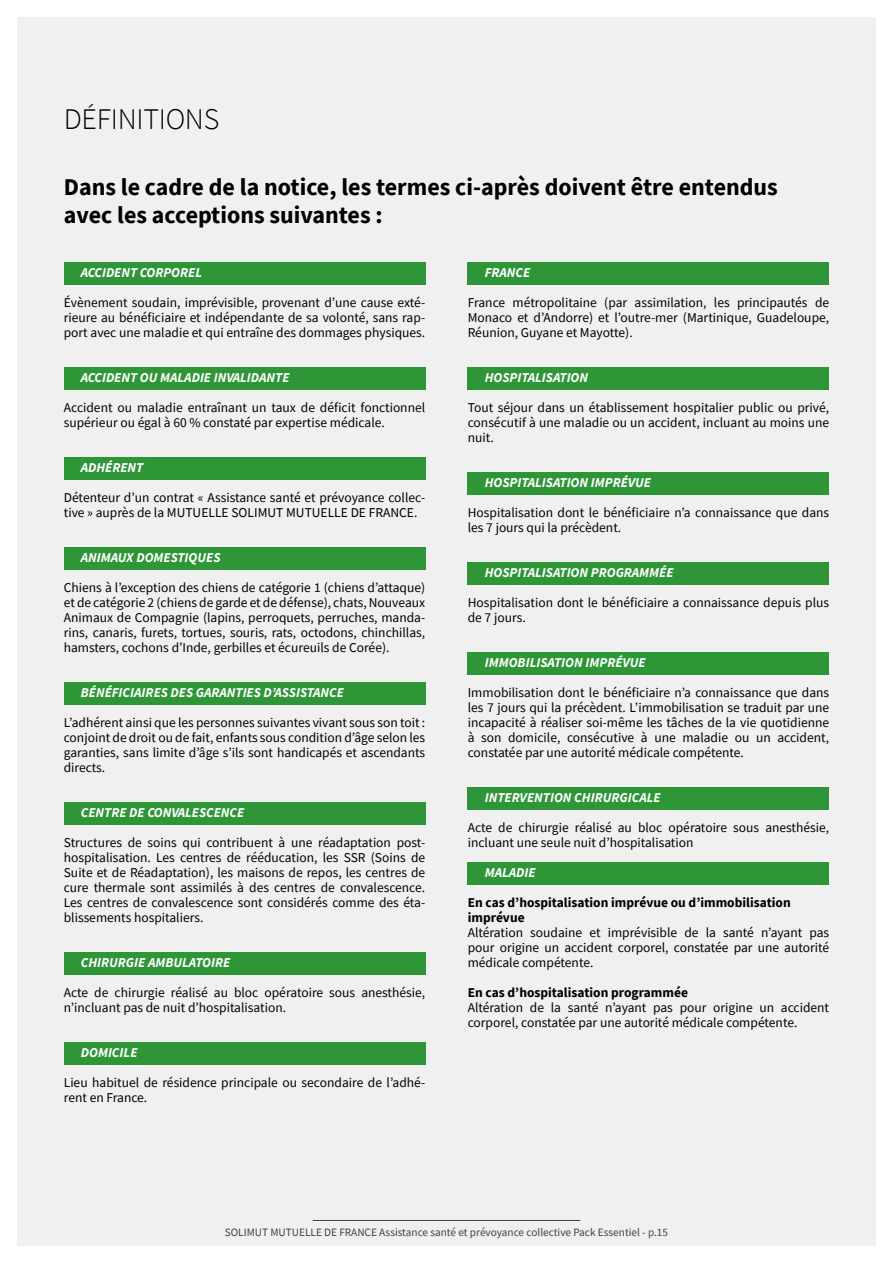
<style>
.page{position:relative;width:893px;height:1263px;background:#fff}
.page>*{position:absolute;margin:0;border:0;box-sizing:border-box;transform-origin:0 0}
.t1{font:300 30px "Source Sans Pro";letter-spacing:-.01em;color:#000}
.t2{font:700 24px/28.8px "Source Sans Pro";color:#000}
.t3{font:13.5px/15px "Source Sans Pro";color:#000;text-align:justify}
.t4{font:italic 700 13.5px "Source Sans Pro";color:#fff}
.t5{font:700 13.5px/15px "Source Sans Pro";color:#000}
.t6{font:11.25px "Source Sans Pro";color:#423f4a}
</style>
<div class="page">
<div style="left:17px;top:17px;width:859px;height:1229px;background:#f0f0f1"></div>
<hr style="left:313px;top:1220px;width:267px;height:1px;background:#423f4a">
<div style="left:64px;top:262px;width:361px;height:22px;background:#2f9638"></div>
<div style="left:64px;top:367px;width:361px;height:22px;background:#2f9638"></div>
<div style="left:64px;top:457px;width:361px;height:22px;background:#2f9638"></div>
<div style="left:64px;top:547px;width:361px;height:22px;background:#2f9638"></div>
<div style="left:64px;top:682px;width:361px;height:22px;background:#2f9638"></div>
<div style="left:64px;top:802px;width:361px;height:22px;background:#2f9638"></div>
<div style="left:64px;top:952px;width:361px;height:22px;background:#2f9638"></div>
<div style="left:64px;top:1042px;width:361px;height:22px;background:#2f9638"></div>
<div style="left:468px;top:262px;width:361px;height:22px;background:#2f9638"></div>
<div style="left:468px;top:367px;width:361px;height:22px;background:#2f9638"></div>
<div style="left:468px;top:472px;width:361px;height:22px;background:#2f9638"></div>
<div style="left:468px;top:562px;width:361px;height:22px;background:#2f9638"></div>
<div style="left:468px;top:652px;width:361px;height:22px;background:#2f9638"></div>
<div style="left:468px;top:787px;width:361px;height:22px;background:#2f9638"></div>
<div style="left:468px;top:862px;width:361px;height:22px;background:#2f9638"></div>
<h1 class="t1" style="left:64px;top:100px;width:157px">DÉFINITIONS</h1>
<h2 class="t2" style="left:64px;top:172px;width:716px">Dans le cadre de la notice, les termes ci-après doivent être entendus avec les acceptions suivantes :</h2>
<p class="t4" style="left:81px;top:263px;width:123px">ACCIDENT CORPOREL</p>
<p class="t3" style="left:64px;top:295px;width:363px">Évènement soudain, imprévisible, provenant d’une cause exté&shy;rieure au bénéficiaire et indépendante de sa volonté, sans rap&shy;port avec une maladie et qui entraîne des dommages physiques.</p>
<p class="t4" style="left:81px;top:368px;width:210px">ACCIDENT OU MALADIE INVALIDANTE</p>
<p class="t3" style="left:64px;top:400px;width:363px">Accident ou maladie entraînant un taux de déficit fonctionnel supérieur ou égal à 60 % constaté par expertise médicale.</p>
<p class="t4" style="left:81px;top:458px;width:64px">ADHÉRENT</p>
<p class="t3" style="left:64px;top:490px;width:363px">Détenteur d’un contrat « Assistance santé et prévoyance collec&shy;tive » auprès de la MUTUELLE SOLIMUT MUTUELLE DE FRANCE.</p>
<p class="t4" style="left:81px;top:548px;width:141px">ANIMAUX DOMESTIQUES</p>
<p class="t3" style="left:64px;top:580px;width:363px">Chiens à l’exception des chiens de catégorie 1 (chiens d’attaque) et de catégorie 2 (chiens de garde et de défense), chats, Nouveaux Animaux de Compagnie (lapins, perroquets, perruches, manda&shy;rins, canaris, furets, tortues, souris, rats, octodons, chinchillas, hamsters, cochons d’Inde, gerbilles et écureuils de Corée).</p>
<p class="t4" style="left:81px;top:683px;width:265px">BÉNÉFICIAIRES DES GARANTIES D’ASSISTANCE</p>
<p class="t3" style="left:64px;top:715px;width:363px">L’adhérent ainsi que les personnes suivantes vivant sous son toit : conjoint de droit ou de fait, enfants sous condition d’âge selon les garanties, sans limite d’âge s’ils sont handicapés et ascendants directs.</p>
<p class="t4" style="left:81px;top:803px;width:165px">CENTRE DE CONVALESCENCE</p>
<p class="t3" style="left:64px;top:834px;width:363px">Structures de soins qui contribuent à une réadaptation post&shy;hospitalisation. Les centres de rééducation, les SSR (Soins de Suite et de Réadaptation), les maisons de repos, les centres de cure thermale sont assimilés à des centres de convalescence.<br>Les centres de convalescence sont considérés comme des éta&shy;blissements hospitaliers.</p>
<p class="t4" style="left:81px;top:953px;width:151px">CHIRURGIE AMBULATOIRE</p>
<p class="t3" style="left:64px;top:984px;width:363px">Acte de chirurgie réalisé au bloc opératoire sous anesthésie, n’incluant pas de nuit d’hospitalisation.</p>
<p class="t4" style="left:81px;top:1043px;width:58px">DOMICILE</p>
<p class="t3" style="left:64px;top:1074px;width:363px">Lieu habituel de résidence principale ou secondaire de l’adhé&shy;rent en France.</p>
<p class="t4" style="left:485px;top:263px;width:47px">FRANCE</p>
<p class="t3" style="left:468px;top:295px;width:363px">France métropolitaine (par assimilation, les principautés de Monaco et d’Andorre) et l’outre-mer (Martinique, Guadeloupe, Réunion, Guyane et Mayotte).</p>
<p class="t4" style="left:485px;top:368px;width:105px">HOSPITALISATION</p>
<p class="t3" style="left:468px;top:400px;width:363px">Tout séjour dans un établissement hospitalier public ou privé, consécutif à une maladie ou un accident, incluant au moins une nuit.</p>
<p class="t4" style="left:485px;top:473px;width:168px">HOSPITALISATION IMPRÉVUE</p>
<p class="t3" style="left:468px;top:505px;width:363px">Hospitalisation dont le bénéficiaire n’a connaissance que dans les 7 jours qui la précèdent.</p>
<p class="t4" style="left:485px;top:563px;width:190px">HOSPITALISATION PROGRAMMÉE</p>
<p class="t3" style="left:468px;top:595px;width:363px">Hospitalisation dont le bénéficiaire a connaissance depuis plus de 7 jours.</p>
<p class="t4" style="left:485px;top:653px;width:162px">IMMOBILISATION IMPRÉVUE</p>
<p class="t3" style="left:468px;top:685px;width:363px">Immobilisation dont le bénéficiaire n’a connaissance que dans les 7 jours qui la précèdent. L’immobilisation se traduit par une incapacité à réaliser soi-même les tâches de la vie quotidienne à son domicile, consécutive à une maladie ou un accident, constatée par une autorité médicale compétente.</p>
<p class="t4" style="left:485px;top:788px;width:177px">INTERVENTION CHIRURGICALE</p>
<p class="t3" style="left:468px;top:819px;width:363px">Acte de chirurgie réalisé au bloc opératoire sous anesthésie, incluant une seule nuit d’hospitalisation</p>
<p class="t4" style="left:485px;top:863px;width:52px">MALADIE</p>
<p class="t5" style="left:468px;top:894px;width:325px">En cas d’hospitalisation imprévue ou d’immobilisation imprévue</p>
<p class="t3" style="left:468px;top:924px;width:363px">Altération soudaine et imprévisible de la santé n’ayant pas pour origine un accident corporel, constatée par une autorité médicale compétente.</p>
<p class="t5" style="left:468px;top:984px;width:222px">En cas d’hospitalisation programmée</p>
<p class="t3" style="left:468px;top:999px;width:363px">Altération de la santé n’ayant pas pour origine un accident corporel, constatée par une autorité médicale compétente.</p>
<p class="t6" style="left:225px;top:1225px;width:445px">SOLIMUT MUTUELLE DE FRANCE Assistance santé et prévoyance collective Pack Essentiel - p.15</p>
</div>
